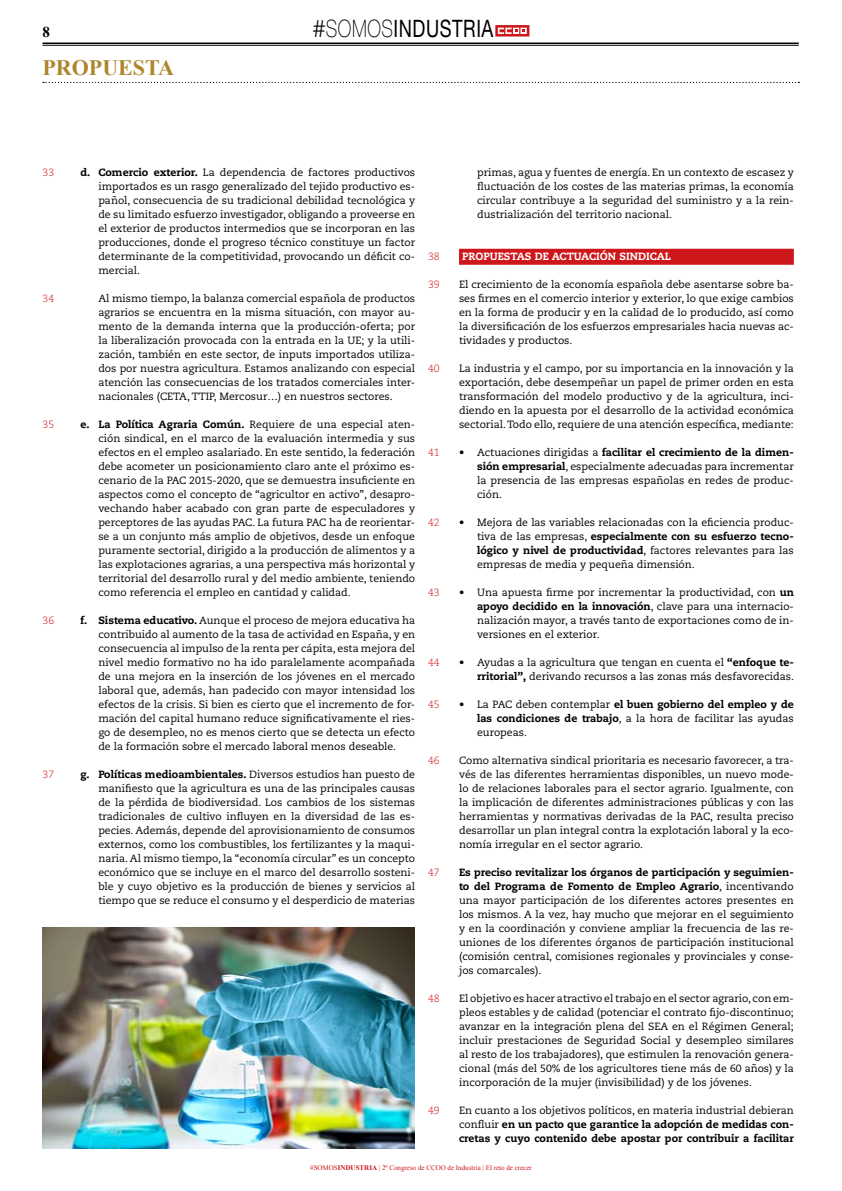
<style>
.page{position:relative;width:842px;height:1191px;background:#fff}
.page>*{position:absolute;margin:0;border:0;box-sizing:border-box;transform-origin:0 0}
.t1{font:24.1px "Helvetica Neue";letter-spacing:.03em;color:#000;scale:.76 1}
.t2{font:700 22px "Times New Roman";color:#ad852a}
.t3{font:700 15px "Times New Roman";color:#000}
.t4{font:10.5px/14px "Caecilia";color:#010202;text-align:justify}
.t5{font:10.5px/14px "Caecilia";color:#000;text-align:justify}
.t6{font:800 10.5px/14px "Caecilia";color:#000;text-align:justify}
.t7{font:300 10.5px "Caecilia";color:#cd171a}
.t8{font:800 10.5px "Caecilia";color:#fff}
.t9{font:7px "Times New Roman";color:#cd171a}
.s1{font-family:"Caecilia";font-weight:300}
.s2{font-weight:100}
.s3{font-weight:800}
.s4{font-weight:400}
.s5{font-weight:700}
</style>
<div class="page">
<svg style="left:495px;top:25px;width:34px;height:12px"></svg>
<hr style="left:43px;top:43px;width:756px;height:1px;background:#000">
<hr style="left:43px;top:45px;width:756px;height:1px;background:#000">
<svg style="left:43px;top:82px;width:756px;height:1px"></svg>
<div style="left:459px;top:249px;width:335px;height:16px;background:#cd171a"></div>
<img style="left:43px;top:927px;width:371px;height:221px">
<h3 class="t3" style="left:43px;top:22px;width:9px">8</h3>
<h2 class="t2" style="left:43px;top:52px;width:133px">PROPUESTA</h2>
<h1 class="t1" style="left:313px;top:14px;width:240px"><span class="s1">#</span><span class="s2">SOMOS</span>INDUSTRIA</h1>
<p class="t7" style="left:43px;top:166px;width:13px">33</p>
<p class="t7" style="left:43px;top:292px;width:13px">34</p>
<p class="t7" style="left:43px;top:418px;width:13px">35</p>
<p class="t7" style="left:43px;top:614px;width:13px">36</p>
<p class="t7" style="left:43px;top:768px;width:13px">37</p>
<p class="t4" style="left:98px;top:166px;width:318px;text-indent:-18px"><span class="s3">d. Comercio exterior.</span> La dependencia de factores productivos importados es un rasgo generalizado del tejido productivo es&shy;pañol, consecuencia de su tradicional debilidad tecnológica y de su limitado esfuerzo investigador, obligando a proveerse en el exterior de productos intermedios que se incorporan en las producciones, donde el progreso técnico constituye un factor determinante de la competitividad, provocando un déficit co&shy;mercial.</p>
<p class="t4" style="left:98px;top:292px;width:318px">Al mismo tiempo, la balanza comercial española de productos agrarios se encuentra en la misma situación, con mayor au&shy;mento de la demanda interna que la producción-oferta; por la liberalización provocada con la entrada en la UE; y la utili&shy;zación, también en este sector, de inputs importados utiliza&shy;dos por nuestra agricultura. Estamos analizando con especial atención las consecuencias de los tratados comerciales inter&shy;nacionales (CETA, TTIP, Mercosur…) en nuestros sectores.</p>
<p class="t4" style="left:98px;top:418px;width:318px;text-indent:-18px"><span class="s3">e. La Política Agraria Común.</span> Requiere de una especial aten&shy;ción sindical, en el marco de la evaluación intermedia y sus efectos en el empleo asalariado. En este sentido, la federación debe acometer un posicionamiento claro ante el próximo es&shy;cenario de la PAC 2015-2020, que se demuestra insuficiente en aspectos como el concepto de “agricultor en activo”, desapro&shy;vechando haber acabado con gran parte de especuladores y perceptores de las ayudas PAC. La futura PAC ha de reorientar&shy;se a un conjunto más amplio de objetivos, desde un enfoque puramente sectorial, dirigido a la producción de alimentos y a las explotaciones agrarias, a una perspectiva más horizontal y territorial del desarrollo rural y del medio ambiente, teniendo como referencia el empleo en cantidad y calidad.</p>
<p class="t4" style="left:98px;top:614px;width:318px;text-indent:-18px"><span class="s3">f. Sistema educativo.</span> Aunque el proceso de mejora educativa ha contribuido al aumento de la tasa de actividad en España, y en consecuencia al impulso de la renta per cápita, esta mejora del nivel medio formativo no ha ido paralelamente acompañada de una mejora en la inserción de los jóvenes en el mercado laboral que, además, han padecido con mayor intensidad los efectos de la crisis. Si bien es cierto que el incremento de for&shy;mación del capital humano reduce significativamente el ries&shy;go de desempleo, no es menos cierto que se detecta un efecto de la formación sobre el mercado laboral menos deseable.</p>
<p class="t4" style="left:98px;top:767px;width:318px;text-indent:-18px"><span class="s3">g. Políticas medioambientales.</span> Diversos estudios han puesto de manifiesto que la agricultura es una de las principales causas de la pérdida de biodiversidad. Los cambios de los sistemas tradicionales de cultivo influyen en la diversidad de las es&shy;pecies. Además, depende del aprovisionamiento de consumos externos, como los combustibles, los fertilizantes y la maqui&shy;naria. Al mismo tiempo, la “economía circular” es un concepto económico que se incluye en el marco del desarrollo sosteni&shy;ble y cuyo objetivo es la producción de bienes y servicios al tiempo que se reduce el consumo y el desperdicio de materias</p>
<p class="t7" style="left:428px;top:250px;width:13px">38</p>
<p class="t7" style="left:428px;top:278px;width:13px">39</p>
<p class="t7" style="left:428px;top:362px;width:13px">40</p>
<p class="t7" style="left:428px;top:446px;width:13px">41</p>
<p class="t7" style="left:428px;top:516px;width:13px">42</p>
<p class="t7" style="left:428px;top:586px;width:13px">43</p>
<p class="t7" style="left:428px;top:656px;width:13px">44</p>
<p class="t7" style="left:428px;top:698px;width:13px">45</p>
<p class="t7" style="left:428px;top:754px;width:13px">46</p>
<p class="t7" style="left:428px;top:866px;width:13px">47</p>
<p class="t7" style="left:428px;top:992px;width:13px">48</p>
<p class="t7" style="left:428px;top:1104px;width:13px">49</p>
<p class="t4" style="left:477px;top:166px;width:318px">primas, agua y fuentes de energía. En un contexto de escasez y fluctuación de los costes de las materias primas, la economía circular contribuye a la seguridad del suministro y a la rein&shy;dustrialización del territorio nacional.</p>
<p class="t8" style="left:462px;top:250px;width:210px">PROPUESTAS DE ACTUACIÓN SINDICAL</p>
<p class="t5" style="left:459px;top:278px;width:336px">El crecimiento de la economía española debe asentarse sobre ba&shy;ses firmes en el comercio interior y exterior, lo que exige cambios en la forma de producir y en la calidad de lo producido, así como la diversificación de los esfuerzos empresariales hacia nuevas ac&shy;tividades y productos.</p>
<p class="t5" style="left:459px;top:362px;width:336px">La industria y el campo, por su importancia en la innovación y la exportación, debe desempeñar un papel de primer orden en esta transformación del modelo productivo y de la agricultura, inci&shy;diendo en la apuesta por el desarrollo de la actividad económica sectorial. Todo ello, requiere de una atención específica, mediante:</p>
<p class="t5" style="left:477px;top:446px;width:318px;text-indent:-18px">• Actuaciones dirigidas a <span class="s3">facilitar el crecimiento de la dimen&shy;sión empresarial</span>, especialmente adecuadas para incrementar la presencia de las empresas españolas en redes de produc&shy;ción.</p>
<p class="t5" style="left:477px;top:516px;width:318px;text-indent:-18px">• Mejora de las variables relacionadas con la eficiencia produc&shy;tiva de las empresas, <span class="s3">especialmente con su esfuerzo tecno&shy;lógico y nivel de productividad</span>, factores relevantes para las empresas de media y pequeña dimensión.</p>
<p class="t5" style="left:477px;top:586px;width:318px;text-indent:-18px">• Una apuesta firme por incrementar la productividad, con <span class="s3">un apoyo decidido en la innovación</span>, clave para una internacio&shy;nalización mayor, a través tanto de exportaciones como de in&shy;versiones en el exterior.</p>
<p class="t5" style="left:459px;top:656px;width:336px;text-align:right">• Ayudas a la agricultura que tengan en cuenta el <span class="s3">“enfoque te&shy;rritorial”,</span> derivando recursos a las zonas más desfavorecidas.</p>
<p class="t5" style="left:477px;top:698px;width:318px;text-indent:-18px">• La PAC deben contemplar <span class="s3">el buen gobierno del empleo y de las condiciones de trabajo</span>, a la hora de facilitar las ayudas europeas.</p>
<p class="t5" style="left:459px;top:754px;width:336px">Como alternativa sindical prioritaria es necesario favorecer, a tra&shy;vés de las diferentes herramientas disponibles, un nuevo mode&shy;lo de relaciones laborales para el sector agrario. Igualmente, con la implicación de diferentes administraciones públicas y con las herramientas y normativas derivadas de la PAC, resulta preciso desarrollar un plan integral contra la explotación laboral y la eco&shy;nomía irregular en el sector agrario.</p>
<p class="t5" style="left:459px;top:865px;width:336px"><span class="s3">Es preciso revitalizar los órganos de participación y seguimien&shy;to del Programa de Fomento de Empleo Agrario</span>, incentivando una mayor participación de los diferentes actores presentes en los mismos. A la vez, hay mucho que mejorar en el seguimiento y en la coordinación y conviene ampliar la frecuencia de las re&shy;uniones de los diferentes órganos de participación institucional (comisión central, comisiones regionales y provinciales y conse&shy;jos comarcales).</p>
<p class="t5" style="left:459px;top:991px;width:336px">El objetivo es hacer atractivo el trabajo en el sector agrario, con em&shy;pleos estables y de calidad (potenciar el contrato fijo-discontinuo; avanzar en la integración plena del SEA en el Régimen General; incluir prestaciones de Seguridad Social y desempleo similares al resto de los trabajadores), que estimulen la renovación genera&shy;cional (más del 50% de los agricultores tiene más de 60 años) y la incorporación de la mujer (invisibilidad) y de los jóvenes.</p>
<p class="t6" style="left:459px;top:1103px;width:336px"><span class="s4">En cuanto a los objetivos políticos, en materia industrial debieran confluir</span> en un pacto que garantice la adopción de medidas con&shy;cretas y cuyo contenido debe apostar por contribuir a facilitar</p>
<p class="t9" style="left:310px;top:1163px;width:223px">#SOMOS<span class="s5">INDUSTRIA</span> | 2º Congreso de CCOO de Industria | El reto de crecer</p>
</div>
